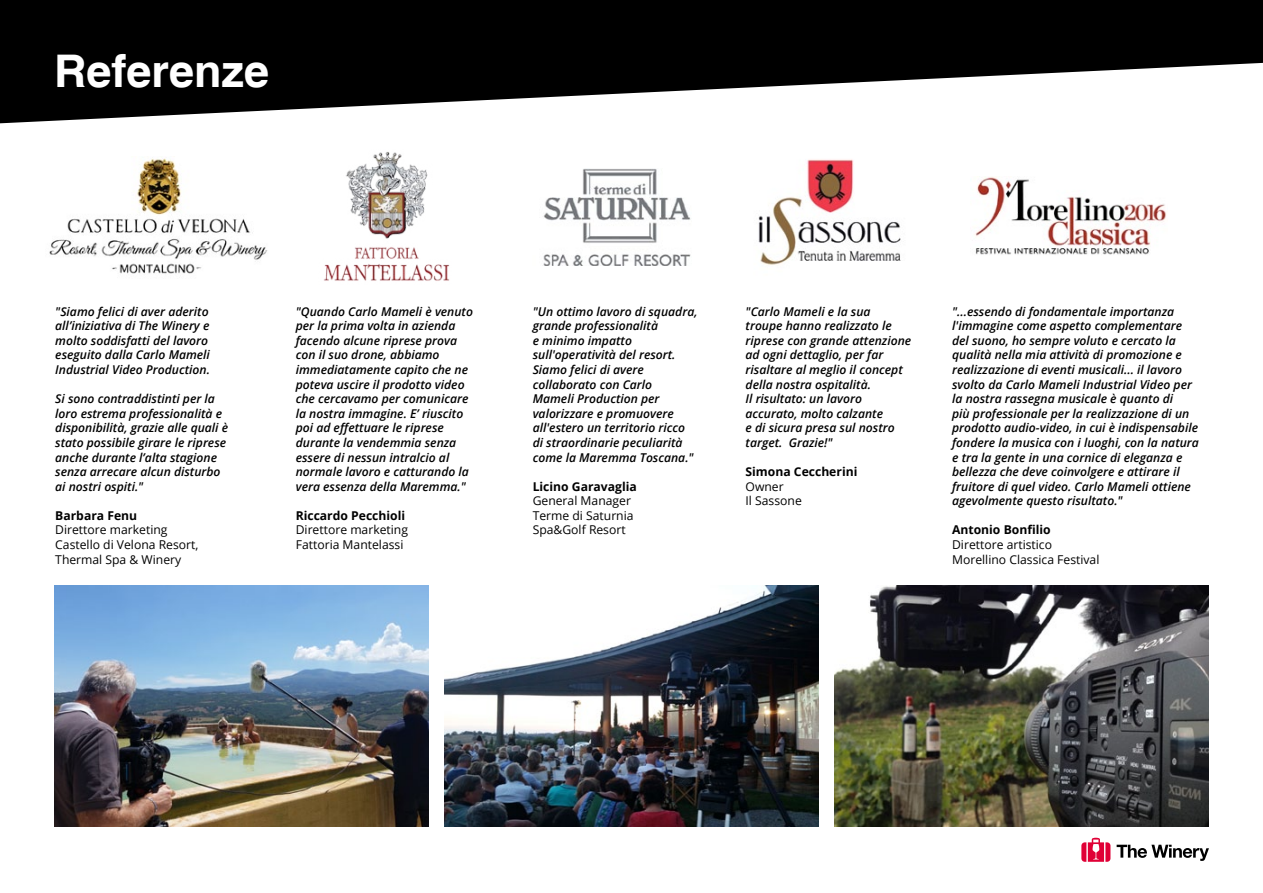
<style>
.page{position:relative;width:1263px;height:893px;background:#fff}
.page>*{position:absolute;margin:0;border:0;box-sizing:border-box;transform-origin:0 0}
.t1{font:700 45px "Helvetica";color:#fff}
.t2{font:italic 600 12.15px/14.5px "Open Sans";color:#000}
.t3{font:12.15px/14.5px "Open Sans";color:#000}
.t4{font:700 12.15px "Open Sans";color:#000}
</style>
<div class="page">
<img style="left:54px;top:585px;width:374px;height:242px">
<svg style="left:0;top:0;width:1263px;height:123px;fill:#000"></svg>
<svg style="left:1116px;top:845px;width:93px;height:16px"></svg>
<svg style="left:1081px;top:838px;width:29px;height:24px"></svg>
<img style="left:834px;top:585px;width:375px;height:242px">
<img style="left:444px;top:585px;width:374px;height:242px">
<img style="left:975px;top:177px;width:192px;height:78px">
<img style="left:49px;top:158px;width:219px;height:116px">
<img style="left:324px;top:152px;width:126px;height:129px">
<img style="left:543px;top:169px;width:148px;height:97px">
<img style="left:758px;top:159px;width:143px;height:106px">
<h1 class="t1" style="left:54px;top:43px;width:217px">Referenze</h1>
<p class="t2" style="left:55px;top:304px;width:156px">"Siamo felici di aver aderito all’iniziativa di The Winery e molto soddisfatti del lavoro eseguito dalla Carlo Mameli<br>Industrial Video Production.</p>
<p class="t2" style="left:55px;top:391px;width:174px">Si sono contraddistinti per la loro estrema professionalità e disponibilità, grazie alle quali è stato possibile girare le riprese anche durante l’alta stagione senza arrecare alcun disturbo ai nostri ospiti."</p>
<p class="t4" style="left:55px;top:507px;width:83px">Barbara Fenu</p>
<p class="t3" style="left:55px;top:522px;width:145px">Direttore marketing<br>Castello di Velona Resort,<br>Thermal Spa &amp; Winery</p>
<p class="t2" style="left:296px;top:304px;width:179px">"Quando Carlo Mameli è venuto per la prima volta in azienda facendo alcune riprese prova con il suo drone, abbiamo immediatamente capito che ne poteva uscire il prodotto video che cercavamo per comunicare la nostra immagine. E’ riuscito poi ad effettuare le riprese durante la vendemmia senza essere di nessun intralcio al normale lavoro e catturando la vera essenza della Maremma."</p>
<p class="t4" style="left:296px;top:507px;width:111px">Riccardo Pecchioli</p>
<p class="t3" style="left:296px;top:522px;width:114px">Direttore marketing<br>Fattoria Mantelassi</p>
<p class="t2" style="left:533px;top:304px;width:166px">"Un ottimo lavoro di squadra, grande professionalità<br>e minimo impatto sull'operatività del resort.<br>Siamo felici di avere collaborato con Carlo<br>Mameli Production per valorizzare e promuovere all'estero un territorio ricco di straordinarie peculiarità come la Maremma Toscana."</p>
<p class="t4" style="left:533px;top:478px;width:106px">Licino Garavaglia</p>
<p class="t3" style="left:533px;top:493px;width:102px">General Manager<br>Terme di Saturnia<br>Spa&amp;Golf Resort</p>
<p class="t2" style="left:745px;top:304px;width:167px">"Carlo Mameli e la sua<br>troupe hanno realizzato le riprese con grande attenzione ad ogni dettaglio, per far risaltare al meglio il concept della nostra ospitalità.<br>Il risultato: un lavoro accurato, molto calzante<br>e di sicura presa sul nostro target. Grazie!"</p>
<p class="t4" style="left:745px;top:463px;width:113px">Simona Ceccherini</p>
<p class="t3" style="left:745px;top:479px;width:58px">Owner<br>Il Sassone</p>
<p class="t2" style="left:952px;top:304px;width:248px">"...essendo di fondamentale importanza l'immagine come aspetto complementare del suono, ho sempre voluto e cercato la qualità nella mia attività di promozione e realizzazione di eventi musicali... il lavoro svolto da Carlo Mameli Industrial Video per la nostra rassegna musicale è quanto di<br>più professionale per la realizzazione di un prodotto audio-video, in cui è indispensabile fondere la musica con i luoghi, con la natura e tra la gente in una cornice di eleganza e bellezza che deve coinvolgere e attirare il fruitore di quel video. Carlo Mameli ottiene agevolmente questo risultato."</p>
<p class="t4" style="left:952px;top:521px;width:100px">Antonio Bonfilio</p>
<p class="t3" style="left:952px;top:537px;width:149px">Direttore artistico<br>Morellino Classica Festival</p>
</div>
